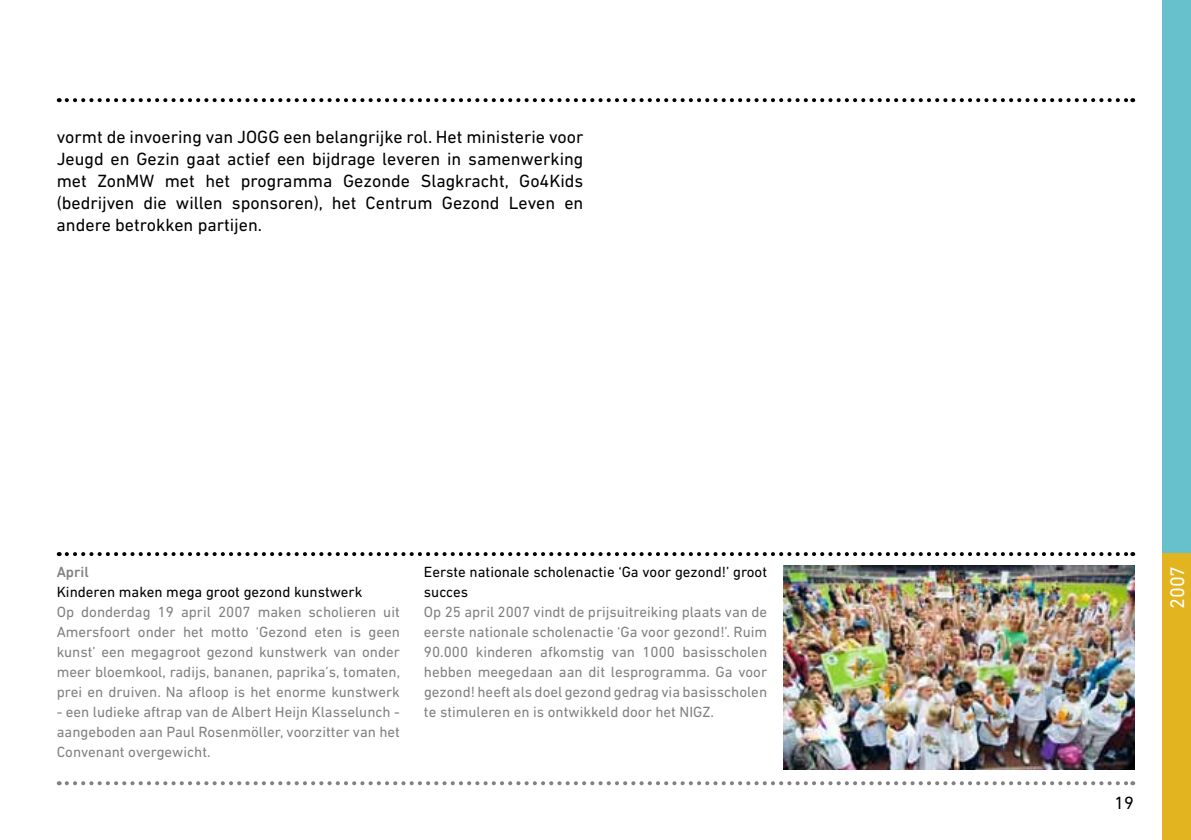
<style>
.page{position:relative;width:1191px;height:840px;background:#fff}
.page>*{position:absolute;margin:0;border:0;box-sizing:border-box;transform-origin:0 0}
.t1{font:20px "DIN Next LT Pro";color:#fff}
.t2{font:18px/22px "DIN Next LT Pro";color:#000;text-align:justify}
.t3{font:15px/20px "DIN Next LT Pro";color:#818181;text-align:justify}
.t4{font:15px/20px "DIN Next LT Pro";color:#000}
.t5{font:500 15px "DIN Next LT Pro";color:#818181}
</style>
<div class="page">
<div style="left:1162px;top:0;width:29px;height:553px;background:#67c1cc"></div>
<svg style="left:67px;top:98px;width:1066px;height:4px"></svg>
<svg style="left:67px;top:781px;width:1066px;height:3px"></svg>
<svg style="left:67px;top:552px;width:1066px;height:3px"></svg>
<div style="left:1162px;top:553px;width:29px;height:286px;background:#e2b41f"></div>
<img style="left:783px;top:565px;width:351px;height:204px">
<p class="t2" style="left:57px;top:125px;width:528px">vormt de invoering van JOGG een belangrijke rol. Het ministerie voor Jeugd en Gezin gaat actief een bijdrage leveren in samenwerking met ZonMW met het programma Gezonde Slagkracht, Go4Kids (bedrijven die willen sponsoren), het Centrum Gezond Leven en andere betrokken partijen.</p>
<p class="t5" style="left:57px;top:562px;width:34px">April</p>
<p class="t4" style="left:57px;top:581px;width:307px">Kinderen maken mega groot gezond kunstwerk</p>
<p class="t3" style="left:57px;top:601px;width:345px">Op donderdag 19 april 2007 maken scholieren uit Amersfoort onder het motto ‘Gezond eten is geen kunst’ een megagroot gezond kunstwerk van onder meer bloemkool, radijs, bananen, paprika’s, tomaten, prei en druiven. Na afloop is het enorme kunstwerk</p>
<p class="t3" style="left:57px;top:701px;width:345px">- een ludieke aftrap van de Albert Heijn Klasselunch - aangeboden aan Paul Rosenmöller, voorzitter van het Convenant overgewicht.</p>
<p class="t4" style="left:424px;top:561px;width:345px">Eerste nationale scholenactie ‘Ga voor gezond!’ groot succes</p>
<p class="t3" style="left:424px;top:601px;width:345px">Op 25 april 2007 vindt de prijsuitreiking plaats van de eerste nationale scholenactie ‘Ga voor gezond!’. Ruim 90.000 kinderen afkomstig van 1000 basisscholen hebben meegedaan aan dit lesprogramma. Ga voor gezond! heeft als doel gezond gedrag via basisscholen te stimuleren en is ontwikkeld door het NIGZ.</p>
<h1 class="t1" style="left:1166px;top:608px;width:45px;rotate:-90deg">2007</h1>
<p class="t2" style="left:1114px;top:790px;width:21px">19</p>
</div>
